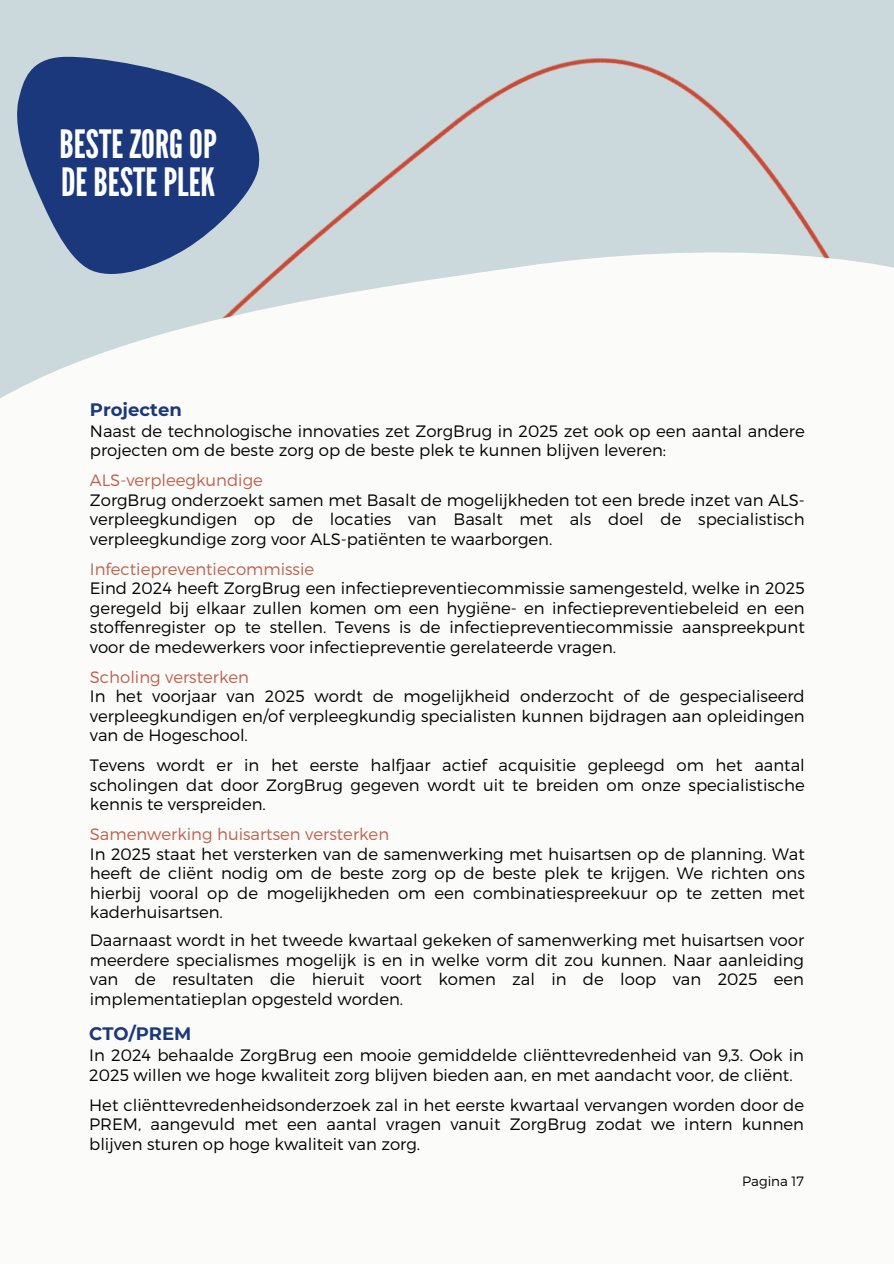
<style>
.page{position:relative;width:894px;height:1264px;background:#fff}
.page>*{position:absolute;margin:0;border:0;box-sizing:border-box;transform-origin:0 0}
.t1{font:39px/38.2px "League Gothic";color:#fefefe}
.t2{font:700 18px "Montserrat";color:#1c387c}
.t3{font:300 16.5px/19.5px "Montserrat";color:#000}
.t4{font:300 13.5px "Montserrat";color:#000}
.s1{color:#bf614d}
</style>
<div class="page">
<div style="left:0;top:0;width:893px;height:240px;background:#ccd9dc"></div>
<svg style="left:0;top:240px;width:893px;height:159px"></svg>
<svg style="left:17px;top:57px;width:242px;height:217px;background:#496194"></svg>
<p class="t1" style="left:59px;top:125px;width:159px">BESTE ZORGOP<br>DEBESTEPLEK</p>
<h1 class="t2" style="left:90px;top:398px;width:93px">Projecten</h1>
<h1 class="t3" style="left:90px;top:420px;width:716px">Naast de technologische innovaties zet ZorgBrug in 2025 zet ook op een aantal andere projecten om de beste zorg op de beste plek te kunnen blijven leveren:</h1>
<h2 class="t3" style="left:90px;top:470px;width:716px"><span class="s1">ALS-verpleegkundige<br></span>ZorgBrug onderzoekt samen met Basalt de mogelijkheden tot een brede inzet van ALS&shy;verpleegkundigen op de locaties van Basalt met als doel de specialistisch verpleegkundige zorg voor ALS-patiënten te waarborgen.</h2>
<h2 class="t3" style="left:90px;top:558px;width:716px"><span class="s1">Infectiepreventiecommissie<br></span>Eind 2024 heeft ZorgBrug een infectiepreventiecommissie samengesteld, welke in 2025 geregeld bij elkaar zullen komen om een hygiëne- en infectiepreventiebeleid en een stoffenregister op te stellen. Tevens is de infectiepreventiecommissie aanspreekpunt voor de medewerkers voor infectiepreventie gerelateerde vragen.</h2>
<h2 class="t3" style="left:90px;top:666px;width:716px"><span class="s1">Scholing versterken<br></span>In het voorjaar van 2025 wordt de mogelijkheid onderzocht of de gespecialiseerd verpleegkundigen en/of verpleegkundig specialisten kunnen bijdragen aan opleidingen van de Hogeschool.</h2>
<h2 class="t3" style="left:90px;top:755px;width:716px;text-align:justify">Tevens wordt er in het eerste halfjaar actief acquisitie gepleegd om het aantal scholingen dat door ZorgBrug gegeven wordt uit te breiden om onze specialistische kennis te verspreiden.</h2>
<h2 class="t3" style="left:90px;top:824px;width:716px"><span class="s1">Samenwerking huisartsen versterken<br></span>In 2025 staat het versterken van de samenwerking met huisartsen op de planning. Wat heeft de cliënt nodig om de beste zorg op de beste plek te krijgen. We richten ons hierbij vooral op de mogelijkheden om een combinatiespreekuur op te zetten met kaderhuisartsen.</h2>
<h2 class="t3" style="left:90px;top:929px;width:715px;text-align:justify">Daarnaast wordt in het tweede kwartaal gekeken of samenwerking met huisartsen voor meerdere specialismes mogelijk is en in welke vorm dit zou kunnen. Naar aanleiding van de resultaten die hieruit voort komen zal in de loop van 2025 een implementatieplan opgesteld worden.</h2>
<h2 class="t2" style="left:89px;top:1022px;width:104px">CTO/PREM</h2>
<h2 class="t3" style="left:89px;top:1044px;width:716px">In 2024 behaalde ZorgBrug een mooie gemiddelde cliënttevredenheid van 9,3. Ook in<br>2025 willen we hoge kwaliteit zorg blijven bieden aan, en met aandacht voor, de cliënt.</h2>
<h2 class="t3" style="left:89px;top:1094px;width:716px;text-align:justify">Het cliënttevredenheidsonderzoek zal in het eerste kwartaal vervangen worden door de PREM, aangevuld met een aantal vragen vanuit ZorgBrug zodat we intern kunnen blijven sturen op hoge kwaliteit van zorg.</h2>
<p class="t4" style="left:742px;top:1172px;width:63px">Pagina 17</p>
</div>
